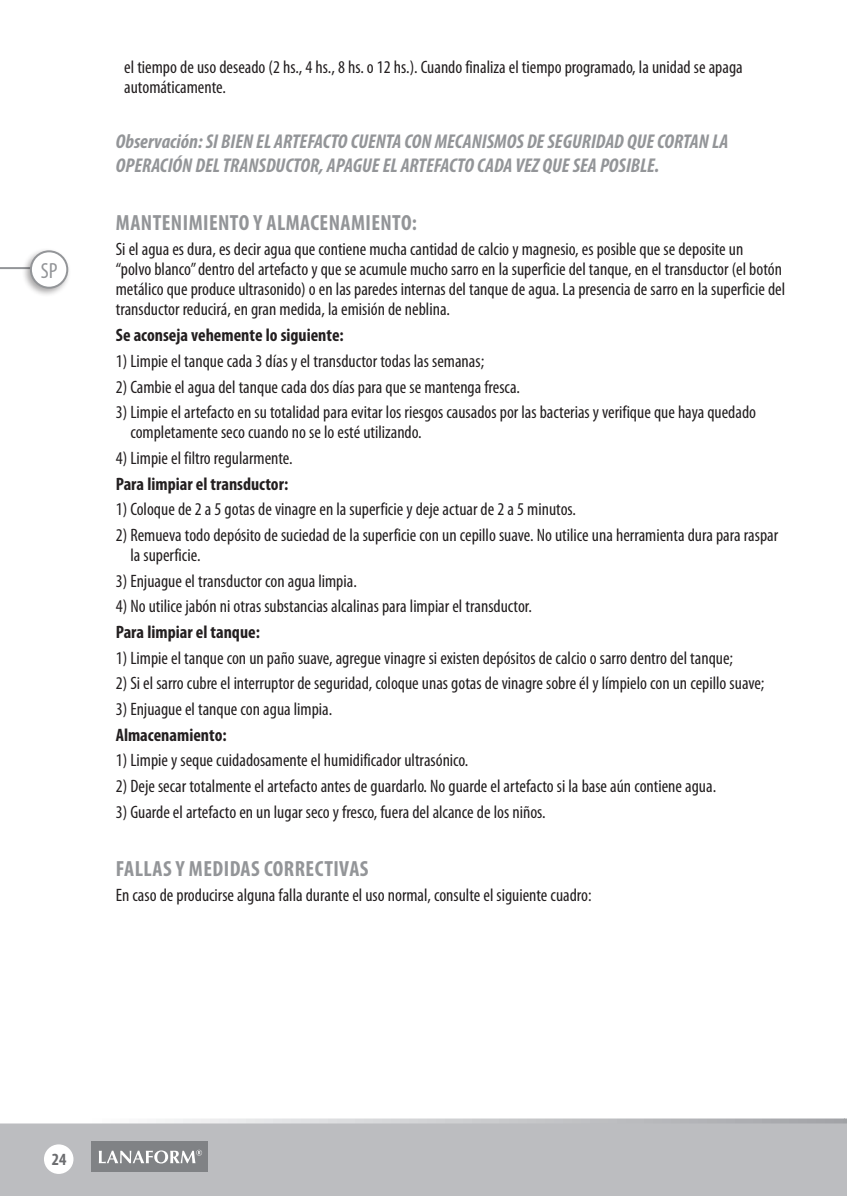
<style>
.page{position:relative;width:847px;height:1196px;background:#fff}
.page>*{position:absolute;margin:0;border:0;box-sizing:border-box;transform-origin:0 0}
.Titre_paragraphe{font:700 condensed 22px "Myriad Pro";letter-spacing:.02em;color:#939598}
.t1{font:condensed 22px "Myriad Pro";color:#939598}
.Attention{font:italic 700 condensed 20px/24px "Myriad Pro";color:#939598}
.Body_retrait_gauche{font:condensed 18px/20px "Myriad Pro";color:#231f20}
.t2{font:700 condensed 18px "Myriad Pro";color:#231f20}
.t3{font:700 condensed 17.2px "Myriad Pro";color:#6c6d70}
</style>
<div class="page">
<div style="left:0;top:1121px;width:844px;height:74px;background:#bcbdc0"></div>
<svg style="left:0;top:1118px;width:844px;height:5px"></svg>
<hr style="left:0;top:267px;width:31px;height:2px;background:#939598">
<div style="left:21px;top:247px;width:49px;height:49px;background:#231f20;opacity:.4"></div>
<div style="left:31px;top:251px;width:36px;height:37px;background:#fff;border-radius:50%"></div>
<div style="left:30px;top:250px;width:38px;height:39px;border:2px solid #939598;border-radius:50%"></div>
<hr style="left:844px;top:1121px;width:3px;height:74px;background:#bcbdc0">
<svg style="left:844px;top:1118px;width:3px;height:5px"></svg>
<div style="left:44px;top:1144px;width:29px;height:29px;background:#fff;border-radius:50%"></div>
<div style="left:92px;top:1141px;width:116px;height:30px;background:#808285"></div>
<svg style="left:99px;top:1149px;width:103px;height:14px"></svg>
<p class="t1" style="left:41px;top:258px;width:18px">SP</p>
<p class="Body_retrait_gauche" style="left:124px;top:57px;width:620px">el tiempo de uso deseado (2 hs., 4 hs., 8 hs. o 12 hs.). Cuando finaliza el tiempo programado, la unidad se apaga automáticamente.</p>
<p class="Attention" style="left:116px;top:129px;width:614px">Observación: SI BIEN EL ARTEFACTO CUENTA CON MECANISMOS DE SEGURIDAD QUE CORTAN LA<br>OPERACIÓN DEL TRANSDUCTOR, APAGUE EL ARTEFACTO CADA VEZ QUE SEA POSIBLE.</p>
<p class="Titre_paragraphe" style="left:116px;top:210px;width:302px">MANTENIMIENTO Y ALMACENAMIENTO:</p>
<p class="Body_retrait_gauche" style="left:116px;top:240px;width:671px">Si el agua es dura, es decir agua que contiene mucha cantidad de calcio y magnesio, es posible que se deposite un<br>“polvo blanco” dentro del artefacto y que se acumule mucho sarro en la superficie del tanque, en el transductor (el botón metálico que produce ultrasonido) o en las paredes internas del tanque de agua. La presencia de sarro en la superficie del transductor reducirá, en gran medida, la emisión de neblina.</p>
<p class="t2" style="left:116px;top:325px;width:229px">Se aconseja vehemente lo siguiente:</p>
<p class="Body_retrait_gauche" style="left:116px;top:351px;width:370px">1) Limpie el tanque cada 3 días y el transductor todas las semanas;</p>
<p class="Body_retrait_gauche" style="left:116px;top:377px;width:406px">2) Cambie el agua del tanque cada dos días para que se mantenga fresca.</p>
<p class="Body_retrait_gauche" style="left:130px;top:402px;width:627px;text-indent:-15px">3) Limpie el artefacto en su totalidad para evitar los riesgos causados por las bacterias y verifique que haya quedado completamente seco cuando no se lo esté utilizando.</p>
<p class="Body_retrait_gauche" style="left:116px;top:448px;width:178px">4) Limpie el filtro regularmente.</p>
<p class="t2" style="left:116px;top:473px;width:174px">Para limpiar el transductor:</p>
<p class="Body_retrait_gauche" style="left:116px;top:499px;width:462px">1) Coloque de 2 a 5 gotas de vinagre en la superficie y deje actuar de 2 a 5 minutos.</p>
<p class="Body_retrait_gauche" style="left:130px;top:525px;width:649px;text-indent:-15px">2) Remueva todo depósito de suciedad de la superficie con un cepillo suave. No utilice una herramienta dura para raspar la superficie.</p>
<p class="Body_retrait_gauche" style="left:116px;top:571px;width:242px">3) Enjuague el transductor con agua limpia.</p>
<p class="Body_retrait_gauche" style="left:116px;top:596px;width:417px">4) No utilice jabón ni otras substancias alcalinas para limpiar el transductor.</p>
<p class="t2" style="left:116px;top:622px;width:146px">Para limpiar el tanque:</p>
<p class="Body_retrait_gauche" style="left:116px;top:648px;width:619px">1) Limpie el tanque con un paño suave, agregue vinagre si existen depósitos de calcio o sarro dentro del tanque;</p>
<p class="Body_retrait_gauche" style="left:116px;top:673px;width:650px">2) Si el sarro cubre el interruptor de seguridad, coloque unas gotas de vinagre sobre él y límpielo con un cepillo suave;</p>
<p class="Body_retrait_gauche" style="left:116px;top:699px;width:218px">3) Enjuague el tanque con agua limpia.</p>
<p class="t2" style="left:116px;top:724px;width:112px">Almacenamiento:</p>
<p class="Body_retrait_gauche" style="left:116px;top:750px;width:354px">1) Limpie y seque cuidadosamente el humidificador ultrasónico.</p>
<p class="Body_retrait_gauche" style="left:116px;top:776px;width:602px">2) Deje secar totalmente el artefacto antes de guardarlo. No guarde el artefacto si la base aún contiene agua.</p>
<p class="Body_retrait_gauche" style="left:116px;top:802px;width:431px">3) Guarde el artefacto en un lugar seco y fresco, fuera del alcance de los niños.</p>
<p class="Titre_paragraphe" style="left:116px;top:856px;width:254px">FALLAS Y MEDIDAS CORRECTIVAS</p>
<p class="Body_retrait_gauche" style="left:116px;top:885px;width:477px">En caso de producirse alguna falla durante el uso normal, consulte el siguiente cuadro:</p>
<p class="t3" style="left:52px;top:1149px;width:16px">24</p>
</div>
